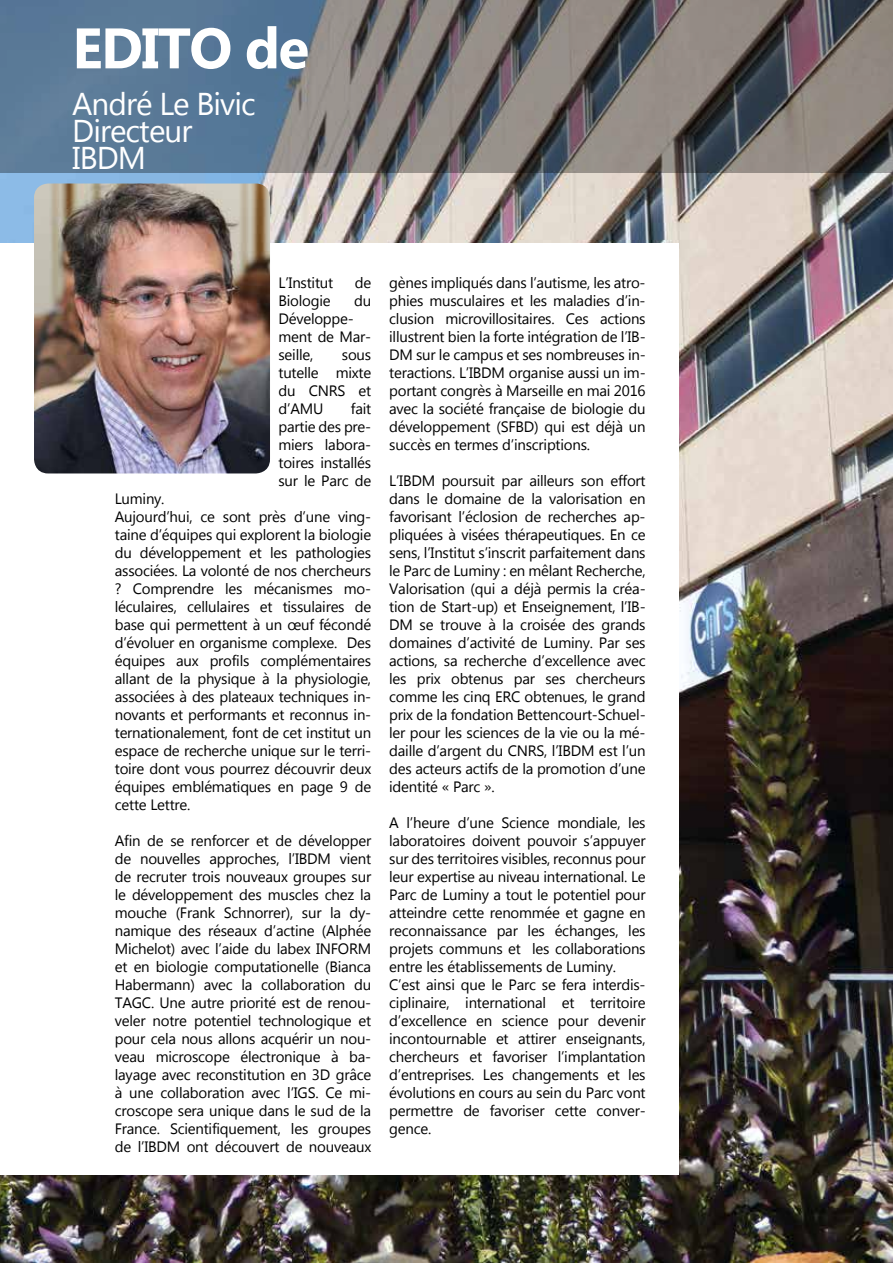
<style>
.page{position:relative;width:893px;height:1263px;background:#fff}
.page>*{position:absolute;margin:0;border:0;box-sizing:border-box;transform-origin:0 0}
.t1{font:700 57px "Microsoft New Tai Lue";letter-spacing:-.03em;color:#fff}
.t2{font:31.5px/27px "Microsoft New Tai Lue";letter-spacing:-.03em;color:#fff}
.t3{font:15px/18px "Microsoft New Tai Lue";letter-spacing:-.015em;color:#000;text-align:justify}
</style>
<div class="page">
<img style="left:0;top:173px;width:893px;height:1090px">
<div style="left:0;top:243px;width:678px;height:932px;background:#fff"></div>
<img style="left:34px;top:184px;width:236px;height:289px">
<svg style="left:0;top:0;width:893px;height:173px;background:#6b737c"></svg>
<h1 class="t1" style="left:72px;top:16px;width:238px">EDITO de</h1>
<h2 class="t2" style="left:72px;top:93px;width:185px">André Le Bivic<br>Directeur<br>IBDM</h2>
<p class="t3" style="left:279px;top:274px;width:56px">L’Institut</p>
<p class="t3" style="left:355px;top:274px;width:18px">de</p>
<p class="t3" style="left:279px;top:292px;width:54px">Biologie</p>
<p class="t3" style="left:354px;top:292px;width:19px">du</p>
<p class="t3" style="left:279px;top:310px;width:94px;text-align:left">Développe&shy;ment de Mar&shy;seille,</p>
<p class="t3" style="left:279px;top:346px;width:94px;text-indent:63px">sous tutelle mixte du CNRS et d’AMU</p>
<p class="t3" style="left:279px;top:400px;width:94px;text-indent:72px">fait partie des pre&shy;miers labora&shy;toires installés sur le Parc de</p>
<p class="t3" style="left:115px;top:490px;width:258px;text-align:left">Luminy.<br>Aujourd’hui, ce sont près d’une ving&shy;taine d’équipes qui explorent la biologie du développement et les pathologies associées. La volonté de nos chercheurs ? Comprendre les mécanismes mo&shy;léculaires, cellulaires et tissulaires de base qui permettent à un œuf fécondé d’évoluer en organisme complexe. Des équipes aux profils complémentaires allant de la physique à la physiologie, associées à des plateaux techniques in&shy;novants et performants et reconnus in&shy;ternationalement, font de cet institut un espace de recherche unique sur le terri&shy;toire dont vous pourrez découvrir deux équipes emblématiques en page 9 de cette Lettre.</p>
<p class="t3" style="left:115px;top:832px;width:258px">Afin de se renforcer et de développer de nouvelles approches, l’IBDM vient de recruter trois nouveaux groupes sur le développement des muscles chez la mouche (Frank Schnorrer), sur la dy&shy;namique des réseaux d’actine (Alphée Michelot) avec l’aide du labex INFORM et en biologie computationelle (Bianca Habermann) avec la collaboration du TAGC. Une autre priorité est de renou&shy;veler notre potentiel technologique et pour cela nous allons acquérir un nou&shy;veau microscope électronique à ba&shy;layage avec reconstitution en 3D grâce à une collaboration avec l’IGS. Ce mi&shy;croscope sera unique dans le sud de la France. Scientifiquement, les groupes de l’IBDM ont découvert de nouveaux</p>
<p class="t3" style="left:389px;top:274px;width:258px">gènes impliqués dans l’autisme, les atro&shy;phies musculaires et les maladies d’in&shy;clusion microvillositaires. Ces actions illustrent bien la forte intégration de l’IB-DM sur le campus et ses nombreuses in&shy;teractions. L’IBDM organise aussi un im&shy;portant congrès à Marseille en mai 2016 avec la société française de biologie du développement (SFBD) qui est déjà un succès en termes d’inscriptions.</p>
<p class="t3" style="left:389px;top:472px;width:258px">L’IBDM poursuit par ailleurs son effort dans le domaine de la valorisation en favorisant l’éclosion de recherches ap&shy;pliquées à visées thérapeutiques. En ce sens, l’Institut s’inscrit parfaitement dans le Parc de Luminy : en mêlant Recherche, Valorisation (qui a déjà permis la créa&shy;tion de Start-up) et Enseignement, l’IB-DM se trouve à la croisée des grands domaines d’activité de Luminy. Par ses actions, sa recherche d’excellence avec les prix obtenus par ses chercheurs comme les cinq ERC obtenues, le grand prix de la fondation Bettencourt-Schuel&shy;ler pour les sciences de la vie ou la mé&shy;daille d’argent du CNRS, l’IBDM est l’un des acteurs actifs de la promotion d’une identité « Parc ».</p>
<p class="t3" style="left:389px;top:814px;width:258px;text-align:left">A l’heure d’une Science mondiale, les laboratoires doivent pouvoir s’appuyer sur des territoires visibles, reconnus pour leur expertise au niveau international. Le Parc de Luminy a tout le potentiel pour atteindre cette renommée et gagne en reconnaissance par les échanges, les projets communs et les collaborations entre les établissements de Luminy.<br>C’est ainsi que le Parc se fera interdis&shy;ciplinaire, international et territoire d’excellence en science pour devenir incontournable et attirer enseignants, chercheurs et favoriser l’implantation d’entreprises. Les changements et les évolutions en cours au sein du Parc vont permettre de favoriser cette conver&shy;gence.</p>
</div>
